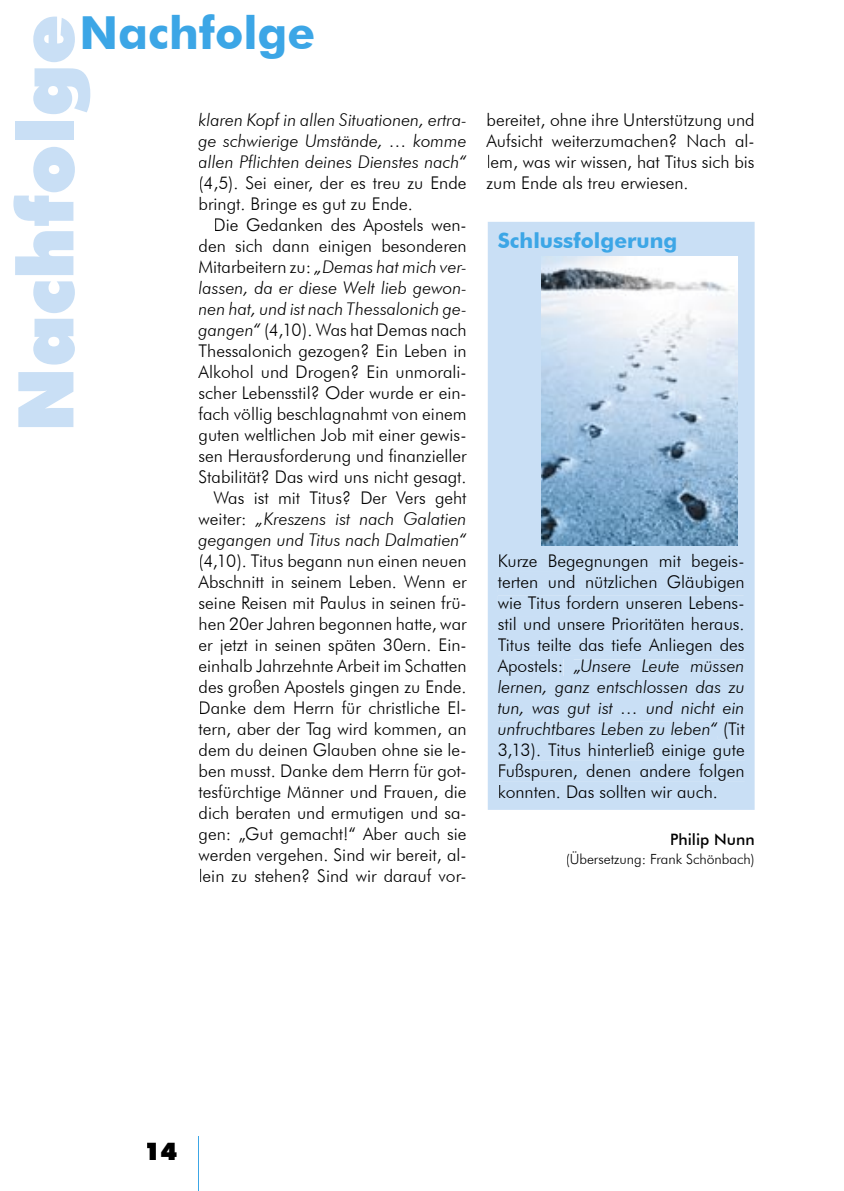
<style>
.page{position:relative;width:844px;height:1191px;background:#fff}
.page>*{position:absolute;margin:0;border:0;box-sizing:border-box;transform-origin:0 0}
.t1{font:900 77px "Futura BT";color:#c9dff5}
.t2{font:700 45.5px "Futura BT";color:#3ca6e6}
.t3{font:900 24.5px "Futura BT";color:#000}
.t4{font:700 21px "Futura BT";color:#3ca6e6}
.t5{font:300 17.5px/21px "Futura BT";color:#000;text-align:justify}
.t6{font:italic 300 17.5px/21px "Futura BT";color:#000;text-align:justify}
.t7{font:500 15.75px "Futura BT";color:#000}
.t8{font:300 14px "Futura BT";color:#000}
.s1{font-style:italic}
</style>
<div class="page">
<hr style="left:198px;top:1136px;width:1px;height:55px;background:#3ca6e6">
<div style="left:487px;top:222px;width:267px;height:588px;background:#c9dff5"></div>
<div style="left:499px;top:554px;width:244px;height:17px;background:#c9dff5"></div>
<div style="left:498px;top:575px;width:246px;height:17px;background:#c9dff5"></div>
<div style="left:498px;top:596px;width:245px;height:13px;background:#c9dff5"></div>
<div style="left:498px;top:617px;width:246px;height:13px;background:#c9dff5"></div>
<div style="left:498px;top:638px;width:246px;height:17px;background:#c9dff5"></div>
<div style="left:497px;top:659px;width:66px;height:17px;background:#c9dff5"></div>
<div style="left:573px;top:659px;width:171px;height:15px;background:#c9dff5"></div>
<div style="left:498px;top:680px;width:246px;height:17px;background:#c9dff5"></div>
<div style="left:498px;top:701px;width:246px;height:17px;background:#c9dff5"></div>
<div style="left:498px;top:722px;width:219px;height:13px;background:#c9dff5"></div>
<div style="left:717px;top:722px;width:27px;height:17px;background:#c9dff5"></div>
<div style="left:498px;top:743px;width:246px;height:17px;background:#c9dff5"></div>
<div style="left:499px;top:764px;width:245px;height:17px;background:#c9dff5"></div>
<div style="left:499px;top:785px;width:217px;height:13px;background:#c9dff5"></div>
<img style="left:541px;top:256px;width:196px;height:289px">
<h2 class="t2" style="left:79px;top:6px;width:237px">Nachfolge</h2>
<h1 class="t1" style="left:-1px;top:432px;width:419px;rotate:-90deg">Nachfolge</h1>
<p class="t6" style="left:198px;top:109px;width:269px">klaren Kopf in allen Situationen, ertra&shy;ge schwierige Umstände, … komme allen Pflichten deines Dienstes nach“</p>
<p class="t5" style="left:198px;top:172px;width:269px">(4,5). Sei einer, der es treu zu Ende bringt. Bringe es gut zu Ende.</p>
<p class="t5" style="left:198px;top:214px;width:269px;text-align:right">Die Gedanken des Apostels wen&shy;den sich dann einigen besonderen Mitarbeitern zu: <span class="s1">„Demas hat mich ver&shy;lassen, da er diese Welt lieb gewon&shy;nen hat, und ist nach Thessalonich ge&shy;gangen“</span> (4,10). Was hat Demas nach Thessalonich gezogen? Ein Leben in Alkohol und Drogen? Ein unmorali&shy;scher Lebensstil? Oder wurde er ein&shy;fach völlig beschlagnahmt von einem guten weltlichen Job mit einer gewis&shy;sen Herausforderung und finanzieller Stabilität? Das wird uns nicht gesagt.<br>Was ist mit Titus? Der Vers geht weiter: <span class="s1">„Kreszens ist nach Galatien gegangen und Titus nach Dalmatien“</span></p>
<p class="t5" style="left:198px;top:550px;width:269px">(4,10). Titus begann nun einen neuen Abschnitt in seinem Leben. Wenn er seine Reisen mit Paulus in seinen frü&shy;hen 20er Jahren begonnen hatte, war er jetzt in seinen späten 30ern. Ein&shy;einhalb Jahrzehnte Arbeit im Schatten des großen Apostels gingen zu Ende.<br>Danke dem Herrn für christliche El&shy;tern, aber der Tag wird kommen, an dem du deinen Glauben ohne sie le&shy;ben musst. Danke dem Herrn für got&shy;tesfürchtige Männer und Frauen, die dich beraten und ermutigen und sa&shy;gen: „Gut gemacht!“ Aber auch sie werden vergehen. Sind wir bereit, al&shy;lein zu stehen? Sind wir darauf vor-</p>
<p class="t5" style="left:486px;top:109px;width:269px">bereitet, ohne ihre Unterstützung und Aufsicht weiterzumachen? Nach al&shy;lem, was wir wissen, hat Titus sich bis zum Ende als treu erwiesen.</p>
<p class="t4" style="left:497px;top:227px;width:181px">Schlussfolgerung</p>
<p class="t5" style="left:497px;top:550px;width:248px">Kurze Begegnungen mit begeis&shy;terten und nützlichen Gläubigen wie Titus fordern unseren Lebens&shy;stil und unsere Prioritäten heraus.<br>Titus teilte das tiefe Anliegen des Apostels: <span class="s1">„Unsere Leute müssen lernen, ganz entschlossen das zu tun, was gut ist … und nicht ein unfruchtbares Leben zu leben“</span> (Tit 3,13). Titus hinterließ einige gute Fußspuren, denen andere folgen konnten. Das sollten wir auch.</p>
<p class="t7" style="left:670px;top:830px;width:86px">Philip Nunn</p>
<p class="t8" style="left:565px;top:851px;width:190px">(Übersetzung: Frank Schönbach)</p>
<h3 class="t3" style="left:144px;top:1136px;width:35px">14</h3>
</div>
